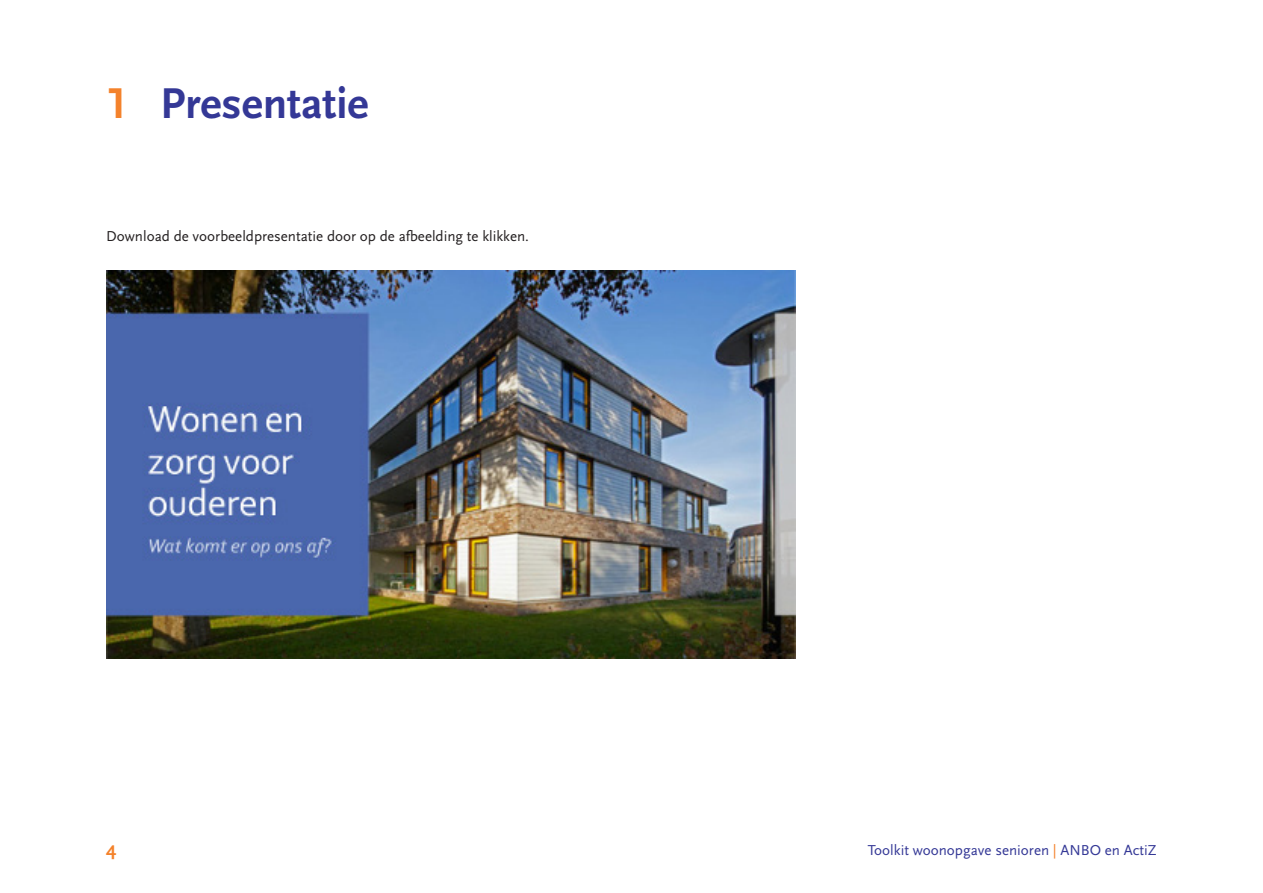
<style>
.page{position:relative;width:1263px;height:893px;background:#fff}
.page>*{position:absolute;margin:0;border:0;box-sizing:border-box;transform-origin:0 0}
.t1{font:700 45px "Scala Sans";color:#343896}
.t2{font:700 19.5px "Scala Sans";color:#f4822b}
.brood{font:15px "Scala Sans";color:#231f20}
.t3{font:15px "Scala Sans";color:#343896}
.s1{font-family:"Scala Sans Figures";color:#f4822b}
.s2{color:#f4822b}
</style>
<div class="page">
<img style="left:106px;top:270px;width:689px;height:389px">
<p class="t1" style="left:106px;top:79px;width:264px"><span class="s1">1</span> Presentatie</p>
<p class="brood" style="left:106px;top:228px;width:424px">Download de voorbeeldpresentatie door op de afbeelding te klikken.</p>
<h2 class="t2" style="left:106px;top:838px;width:12px">4</h2>
<p class="t3" style="left:868px;top:842px;width:290px">Toolkit woonopgave senioren <span class="s2">|</span> ANBO en ActiZ</p>
</div>
